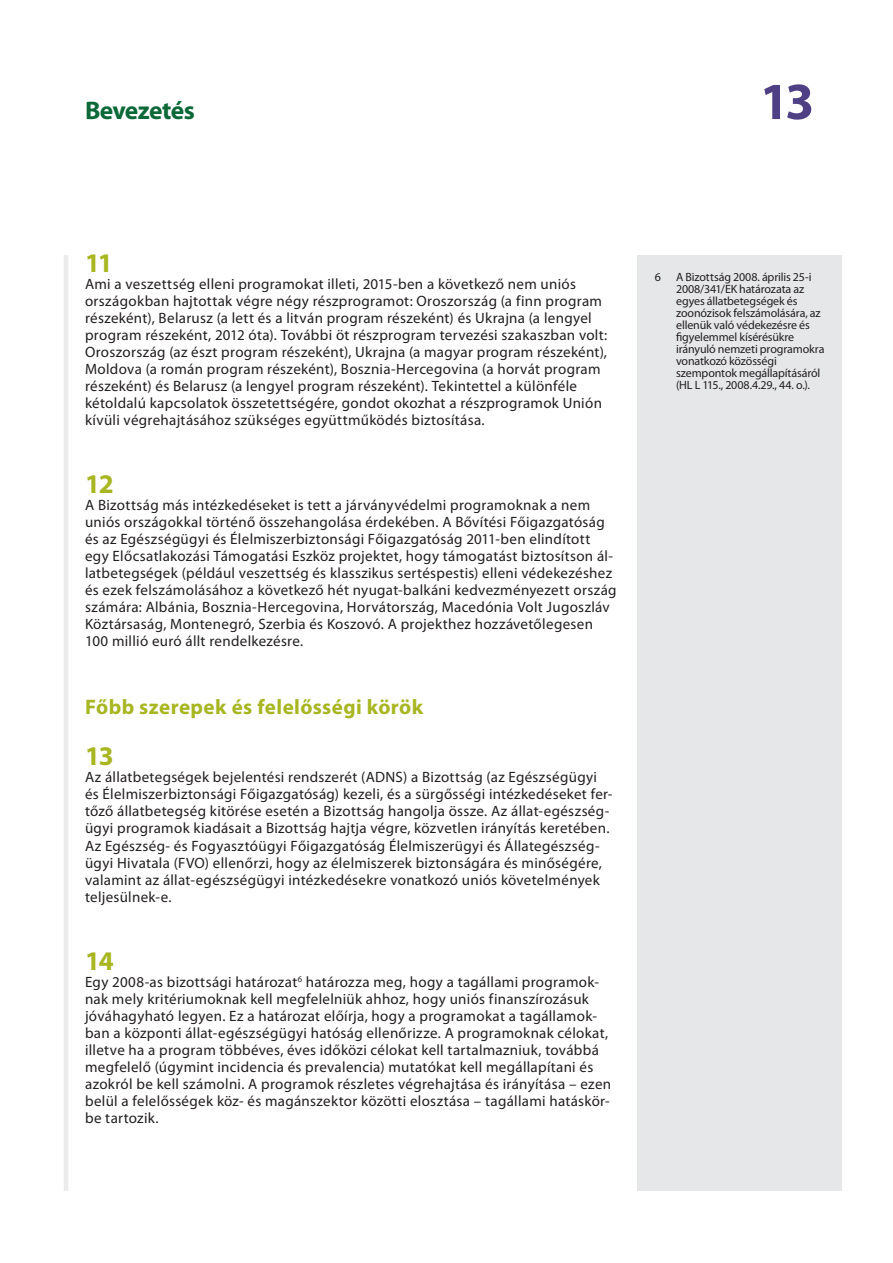
<style>
.page{position:relative;width:893px;height:1263px;background:#fff}
.page>*{position:absolute;margin:0;border:0;box-sizing:border-box;transform-origin:0 0}
.t1{font:700 52.5px "Myriad Pro";color:#4f4085}
.E_05_-_CHAP__1__TEXT{font:700 27px "Myriad Pro";letter-spacing:-.045em;color:#a7b621}
.t2{font:700 25.5px "Myriad Pro";letter-spacing:-.025em;color:#0b6938}
.E_02_-_CHAP__TITRE_C{font:700 21px "Myriad Pro";letter-spacing:.02em;color:#a7b621}
.E_05_-_CHAP__1__TEXT-2{font:15px/17px "Myriad Pro";letter-spacing:.02em;color:#231f20}
.E_08_-_CHAP__FOOTNOT{font:12px/12px "Myriad Pro";letter-spacing:-.01em;color:#231f20}
</style>
<div class="page">
<hr style="left:64px;top:255px;width:4px;height:936px;background:#ebebeb">
<div style="left:638px;top:255px;width:204px;height:936px;background:#e6e7e9"></div>
<h3 class="t2" style="left:85px;top:94px;width:111px">Bevezetés</h3>
<h1 class="t1" style="left:760px;top:67px;width:56px">13</h1>
<p class="E_05_-_CHAP__1__TEXT" style="left:85px;top:245px;width:29px">11</p>
<p class="E_05_-_CHAP__1__TEXT-2" style="left:85px;top:275px;width:524px">Ami a veszettség elleni programokat illeti, 2015-ben a következő nem uniós országokban hajtottak végre négy részprogramot: Oroszország (a finn program részeként), Belarusz (a lett és a litván program részeként) és Ukrajna (a lengyel program részeként, 2012 óta). További öt részprogram tervezési szakaszban volt:<br>Oroszország (az észt program részeként), Ukrajna (a magyar program részeként), Moldova (a román program részeként), Bosznia-Hercegovina (a horvát program részeként) és Belarusz (a lengyel program részeként). Tekintettel a különféle kétoldalú kapcsolatok összetettségére, gondot okozhat a részprogramok Unión kívüli végrehajtásához szükséges együttműködés biztosítása.</p>
<p class="E_05_-_CHAP__1__TEXT" style="left:85px;top:467px;width:30px">12</p>
<p class="E_05_-_CHAP__1__TEXT-2" style="left:85px;top:496px;width:533px">A Bizottság más intézkedéseket is tett a járványvédelmi programoknak a nem uniós országokkal történő összehangolása érdekében. A Bővítési Főigazgatóság és az Egészségügyi és Élelmiszerbiztonsági Főigazgatóság 2011-ben elindított egy Előcsatlakozási Támogatási Eszköz projektet, hogy támogatást biztosítson ál&shy;latbetegségek (például veszettség és klasszikus sertéspestis) elleni védekezéshez és ezek felszámolásához a következő hét nyugat-balkáni kedvezményezett ország számára: Albánia, Bosznia-Hercegovina, Horvátország, Macedónia Volt Jugoszláv Köztársaság, Montenegró, Szerbia és Koszovó. A projekthez hozzávetőlegesen 100 millió euró állt rendelkezésre.</p>
<p class="E_02_-_CHAP__TITRE_C" style="left:85px;top:694px;width:340px">Főbb szerepek és felelősségi körök</p>
<p class="E_05_-_CHAP__1__TEXT" style="left:85px;top:739px;width:30px">13</p>
<p class="E_05_-_CHAP__1__TEXT-2" style="left:85px;top:769px;width:529px">Az állatbetegségek bejelentési rendszerét (ADNS) a Bizottság (az Egészségügyi és Élelmiszerbiztonsági Főigazgatóság) kezeli, és a sürgősségi intézkedéseket fer&shy;tőző állatbetegség kitörése esetén a Bizottság hangolja össze. Az állat-egészség&shy;ügyi programok kiadásait a Bizottság hajtja végre, közvetlen irányítás keretében.<br>Az Egészség- és Fogyasztóügyi Főigazgatóság Élelmiszerügyi és Állategészség&shy;ügyi Hivatala (FVO) ellenőrzi, hogy az élelmiszerek biztonságára és minőségére, valamint az állat-egészségügyi intézkedésekre vonatkozó uniós követelmények teljesülnek-e.</p>
<p class="E_05_-_CHAP__1__TEXT" style="left:85px;top:943px;width:30px">14</p>
<p class="E_05_-_CHAP__1__TEXT-2" style="left:85px;top:973px;width:528px">Egy 2008-as bizottsági határozat<sup>6</sup> határozza meg, hogy a tagállami programok&shy;nak mely kritériumoknak kell megfelelniük ahhoz, hogy uniós finanszírozásuk jóváhagyható legyen. Ez a határozat előírja, hogy a programokat a tagállamok&shy;ban a központi állat-egészségügyi hatóság ellenőrizze. A programoknak célokat, illetve ha a program többéves, éves időközi célokat kell tartalmazniuk, továbbá megfelelő (úgymint incidencia és prevalencia) mutatókat kell megállapítani és azokról be kell számolni. A programok részletes végrehajtása és irányítása – ezen belül a felelősségek köz- és magánszektor közötti elosztása – tagállami hatáskör&shy;be tartozik.</p>
<p class="E_08_-_CHAP__FOOTNOT" style="left:655px;top:271px;width:8px">6</p>
<p class="E_08_-_CHAP__FOOTNOT" style="left:676px;top:271px;width:150px">A Bizottság 2008. április 25-i<br>2008/341/EK határozata az egyes állatbetegségek és zoonózisok felszámolására, az ellenük való védekezésre és figyelemmel kísérésükre irányuló nemzeti programokra vonatkozó közösségi szempontok megállapításáról (HL L 115., 2008.4.29., 44. o.).</p>
</div>
